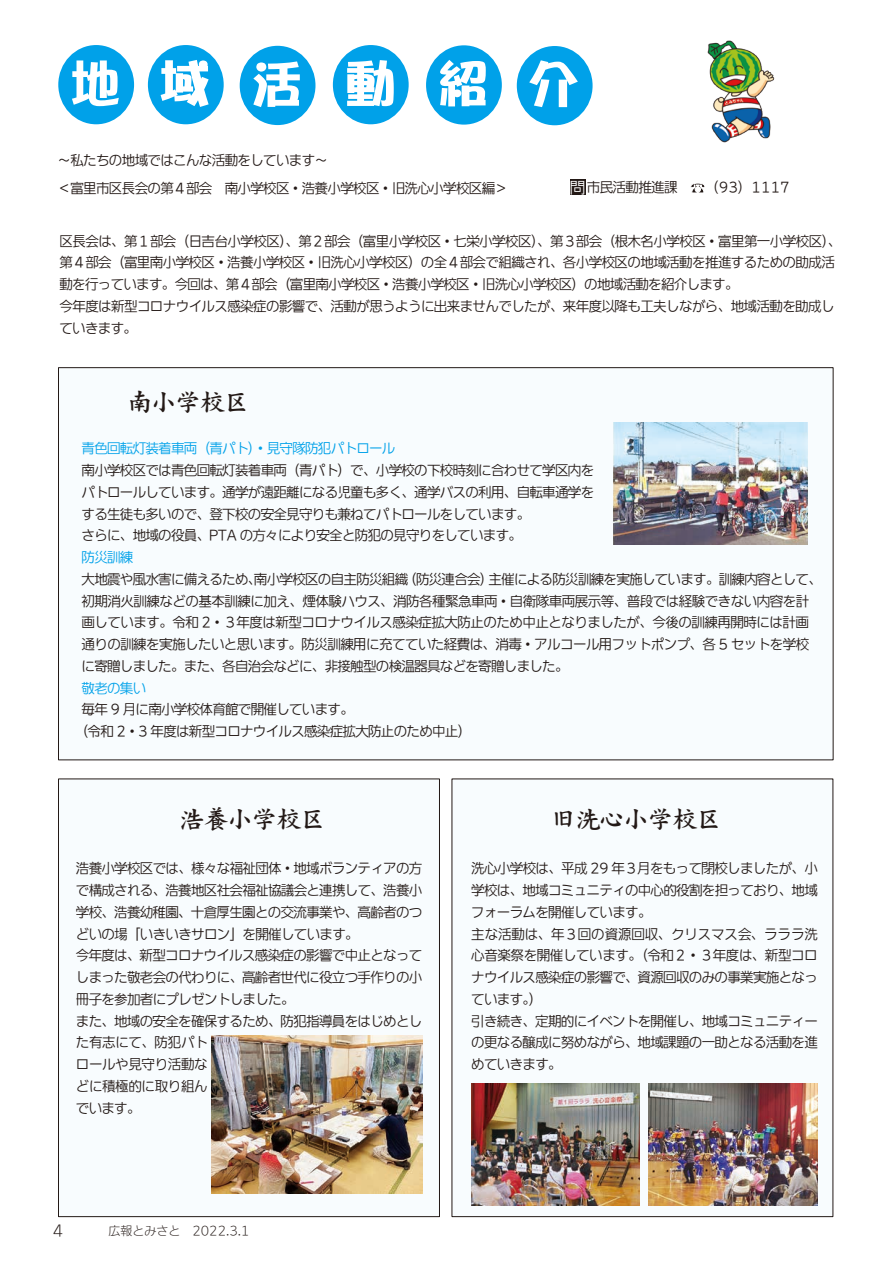
<style>
.page{position:relative;width:893px;height:1263px;background:#fff}
.page>*{position:absolute;margin:0;border:0;box-sizing:border-box;transform-origin:0 0}
.t1{font:51px "DFPOP1 W12 WIN RKSJ H";letter-spacing:.8em;color:#fff}
.t2{font:25.5px "DF Kai Sho SB WINP RKSJ H";letter-spacing:-.05em;color:#231916}
.t3{font:13.5px/21.8px "DFUD Gothic W4 WINP RKSJ H";letter-spacing:-.05em;color:#231916}
.t4{font:13.5px "DFUD Gothic W4 WINP RKSJ H";letter-spacing:-.05em;color:#00a1e9}
.t5{font:12px "DFUD Gothic W2 WINP RKSJ H";color:#231916}
.s1{font-size:15px;color:#fff}
.s2{font-size:15px}
</style>
<div class="page">
<div style="left:570px;top:179px;width:16px;height:16px;background:#231916"></div>
<svg style="left:690px;top:183px;width:15px;height:10px"></svg>
<div style="left:58px;top:45px;width:76px;height:79px;background:#00a1e9;border-radius:50%"></div>
<div style="left:148px;top:45px;width:76px;height:79px;background:#00a1e9;border-radius:50%"></div>
<div style="left:240px;top:46px;width:75px;height:79px;background:#00a1e9;border-radius:50%"></div>
<div style="left:333px;top:45px;width:76px;height:79px;background:#00a1e9;border-radius:50%"></div>
<div style="left:426px;top:45px;width:76px;height:80px;background:#00a1e9;border-radius:50%"></div>
<div style="left:517px;top:46px;width:76px;height:79px;background:#00a1e9;border-radius:50%"></div>
<img style="left:707px;top:40px;width:68px;height:103px">
<div style="left:58px;top:368px;width:775px;height:392px;background:#f8fcfe"></div>
<div style="left:58px;top:779px;width:381px;height:437px;background:#f8fcfe"></div>
<div style="left:452px;top:779px;width:381px;height:437px;background:#f8fcfe"></div>
<img style="left:212px;top:1035px;width:210px;height:158px">
<img style="left:471px;top:1084px;width:169px;height:121px">
<img style="left:649px;top:1084px;width:168px;height:121px">
<img style="left:614px;top:423px;width:193px;height:121px">
<h1 class="t1" style="left:70px;top:58px;width:511px">地域活動紹介</h1>
<p class="t3" style="left:58px;top:146px;width:452px;line-height:28.5px">～私たちの地域ではこんな活動をしています～<br>＜富里市区長会の第４部会　南小学校区・浩養小学校区・旧洗心小学校区編＞</p>
<p class="t3" style="left:570px;top:177px;width:221px"><span class="s1">問</span>市民活動推進課　 （93）1117</p>
<p class="t3" style="left:60px;top:230px;width:783px">区長会は、第１部会（日吉台小学校区）、第２部会（富里小学校区・七栄小学校区）、第３部会（根木名小学校区・富里第一小学校区）、第４部会（富里南小学校区・浩養小学校区・旧洗心小学校区）の全４部会で組織され、各小学校区の地域活動を推進するための助成活動を行っています。今回は、第４部会（富里南小学校区・浩養小学校区・旧洗心小学校区）の地域活動を紹介します。<br>今年度は新型コロナウイルス感染症の影響で、活動が思うように出来ませんでしたが、来年度以降も工夫しながら、地域活動を助成していきます。</p>
<h2 class="t2" style="left:127px;top:389px;width:124px">南小学校区</h2>
<p class="t4" style="left:82px;top:440px;width:315px">青色回転灯装着車両（青パト）・見守隊防犯パトロール</p>
<p class="t3" style="left:82px;top:460px;width:514px">南小学校区では青色回転灯装着車両（青パト）で、小学校の下校時刻に合わせて学区内をパトロールしています。通学が遠距離になる児童も多く、通学バスの利用、自転車通学をする生徒も多いので、登下校の安全見守りも兼ねてパトロールをしています。<br>さらに、地域の役員、PTA の方々により安全と防犯の見守りをしています。</p>
<p class="t4" style="left:82px;top:549px;width:53px">防災訓練</p>
<p class="t3" style="left:82px;top:568px;width:742px">大地震や風水害に備えるため、南小学校区の自主防災組織（防災連合会）主催による防災訓練を実施しています。訓練内容として、初期消火訓練などの基本訓練に加え、煙体験ハウス、消防各種緊急車両・自衛隊車両展示等、普段では経験できない内容を計画しています。令和 2・３年度は新型コロナウイルス感染症拡大防止のため中止となりましたが、今後の訓練再開時には計画通りの訓練を実施したいと思います。防災訓練用に充てていた経費は、消毒・アルコール用フットポンプ、各 5 セットを学校に寄贈しました。また、各自治会などに、非接触型の検温器具などを寄贈しました。</p>
<p class="t4" style="left:82px;top:679px;width:66px">敬老の集い</p>
<p class="t3" style="left:75px;top:699px;width:398px;text-indent:7px">毎年 9 月に南小学校体育館で開催しています。<br>（令和 2・3 年度は新型コロナウイルス感染症拡大防止のため中止）</p>
<h2 class="t2" style="left:179px;top:806px;width:148px">浩養小学校区</h2>
<h2 class="t2" style="left:551px;top:806px;width:173px">旧洗心小学校区</h2>
<p class="t3" style="left:76px;top:858px;width:348px">浩養小学校区では、様々な福祉団体・地域ボランティアの方で構成される、浩養地区社会福祉協議会と連携して、浩養小学校、浩養幼稚園、十倉厚生園との交流事業や、高齢者のつどいの場「いきいきサロン」を開催しています。<br>今年度は、新型コロナウイルス感染症の影響で中止となってしまった敬老会の代わりに、高齢者世代に役立つ手作りの小冊子を参加者にプレゼントしました。<br>また、地域の安全を確保するため、防犯指導員をはじめとした有志にて、防犯パト<br>ロールや見守り活動な<br>どに積極的に取り組ん<br>でいます。</p>
<p class="t3" style="left:471px;top:858px;width:348px">洗心小学校は、平成 29 年３月をもって閉校しましたが、小学校は、地域コミュニティの中心的役割を担っており、地域フォーラムを開催しています。<br>主な活動は、年３回の資源回収、クリスマス会、ラララ洗心音楽祭を開催しています。（令和２・３年度は、新型コロナウイルス感染症の影響で、資源回収のみの事業実施となっています。）<br>引き続き、定期的にイベントを開催し、地域コミュニティーの更なる醸成に努めながら、地域課題の一助となる活動を進めていきます。</p>
<p class="t5" style="left:33px;top:1223px;width:256px"><span class="s2">　 4　　　</span>広報とみさと　2022.3.1 <span class="s2">　　</span></p>
</div>
